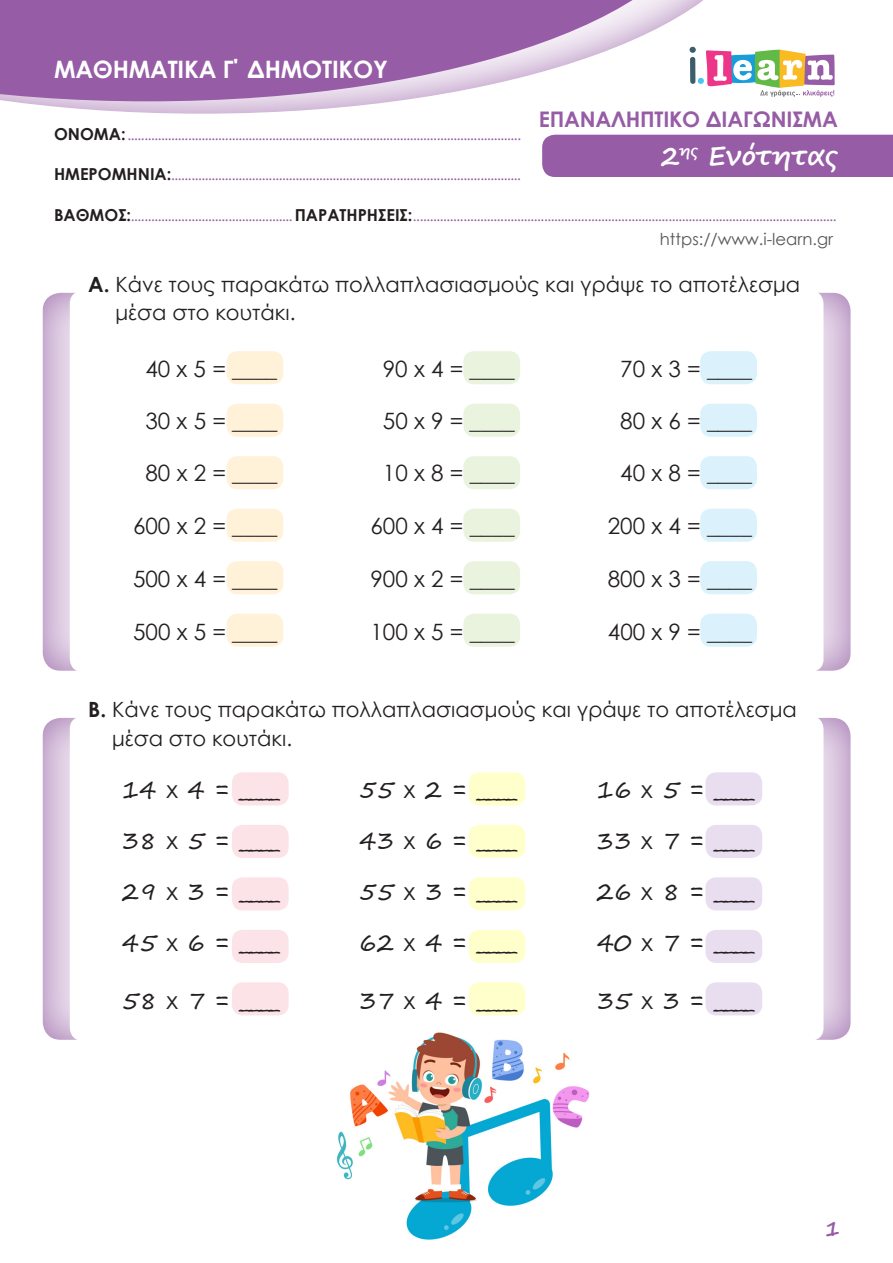
<style>
.page{position:relative;width:893px;height:1263px;background:#fff}
.page>*{position:absolute;margin:0;border:0;box-sizing:border-box;transform-origin:0 0}
.t1{font:700 26.25px "Segoe Print";letter-spacing:-.01em;color:#fff}
.t2{font:24px "Segoe Script";color:#231f20}
.t3{font:700 24px "Century Gothic";letter-spacing:-.01em;color:#fff}
.t4{font:22.5px "Century Gothic";color:#231f20}
.t5{font:700 21.45px "Century Gothic";letter-spacing:-.01em;color:#965ca6}
.t6{font:21px/28.5px "Century Gothic";color:#231f20}
.t7{font:700 21px "Segoe Script";color:#965ca6}
.t8{font:16.5px "Century Gothic";color:#57585a}
.t9{font:700 12px "Century Gothic";color:#965ca6}
.s1{font-size:16.5px;color:#231f20}
.s2{font-weight:700}
.s3{font-family:"Century Gothic"}
</style>
<div class="page">
<div style="left:42px;top:290px;width:809px;height:381px;background:#965ca6;opacity:.75"></div>
<div style="left:70px;top:291px;width:753px;height:381px;background:#fff;border-radius:13px"></div>
<div style="left:42px;top:716px;width:809px;height:324px;background:#965ca6;opacity:.75"></div>
<div style="left:70px;top:716px;width:753px;height:325px;background:#fff;border-radius:13px"></div>
<img style="left:336px;top:1011px;width:254px;height:229px">
<svg style="left:759px;top:49px;width:76px;height:48px"></svg>
<div style="left:0;top:0;width:759px;height:116px;background:#965ca6;opacity:.75"></div>
<svg style="left:0;top:0;width:705px;height:101px;fill:#965ca6"></svg>
<div style="left:542px;top:135px;width:351px;height:42px;background:#965ca6"></div>
<div style="left:227px;top:351px;width:56px;height:33px;background:#fff2d9;border-radius:11px"></div>
<div style="left:227px;top:404px;width:56px;height:33px;background:#fff2d9;border-radius:11px"></div>
<div style="left:227px;top:456px;width:56px;height:33px;background:#fff2d9;border-radius:11px"></div>
<div style="left:227px;top:509px;width:56px;height:33px;background:#fff2d9;border-radius:11px"></div>
<div style="left:227px;top:561px;width:56px;height:33px;background:#fff2d9;border-radius:11px"></div>
<div style="left:232px;top:772px;width:57px;height:33px;background:#fce3e8;border-radius:11px"></div>
<div style="left:232px;top:825px;width:57px;height:33px;background:#fce3e8;border-radius:11px"></div>
<div style="left:232px;top:877px;width:57px;height:33px;background:#fce3e8;border-radius:11px"></div>
<div style="left:232px;top:930px;width:57px;height:33px;background:#fce3e8;border-radius:11px"></div>
<div style="left:232px;top:982px;width:57px;height:33px;background:#fce3e8;border-radius:11px"></div>
<div style="left:227px;top:614px;width:56px;height:33px;background:#fff2d9;border-radius:11px"></div>
<div style="left:463px;top:351px;width:57px;height:33px;background:#eaf3de;border-radius:11px"></div>
<div style="left:463px;top:404px;width:57px;height:33px;background:#eaf3de;border-radius:11px"></div>
<div style="left:463px;top:456px;width:57px;height:33px;background:#eaf3de;border-radius:11px"></div>
<div style="left:463px;top:509px;width:57px;height:33px;background:#eaf3de;border-radius:11px"></div>
<div style="left:463px;top:561px;width:57px;height:33px;background:#eaf3de;border-radius:11px"></div>
<div style="left:469px;top:772px;width:56px;height:33px;background:#ffc;border-radius:11px"></div>
<div style="left:469px;top:825px;width:56px;height:33px;background:#ffc;border-radius:11px"></div>
<div style="left:469px;top:877px;width:56px;height:33px;background:#ffc;border-radius:11px"></div>
<div style="left:469px;top:930px;width:56px;height:33px;background:#ffc;border-radius:11px"></div>
<div style="left:469px;top:982px;width:56px;height:33px;background:#ffc;border-radius:11px"></div>
<div style="left:463px;top:614px;width:57px;height:33px;background:#eaf3de;border-radius:11px"></div>
<div style="left:700px;top:351px;width:57px;height:33px;background:#dbf2fc;border-radius:11px"></div>
<div style="left:700px;top:404px;width:57px;height:33px;background:#dbf2fc;border-radius:11px"></div>
<div style="left:700px;top:456px;width:57px;height:33px;background:#dbf2fc;border-radius:11px"></div>
<div style="left:700px;top:509px;width:57px;height:33px;background:#dbf2fc;border-radius:11px"></div>
<div style="left:700px;top:561px;width:57px;height:33px;background:#dbf2fc;border-radius:11px"></div>
<div style="left:705px;top:772px;width:57px;height:33px;background:#e8def0;border-radius:11px"></div>
<div style="left:705px;top:825px;width:57px;height:33px;background:#e8def0;border-radius:11px"></div>
<div style="left:705px;top:877px;width:57px;height:33px;background:#e8def0;border-radius:11px"></div>
<div style="left:705px;top:930px;width:57px;height:33px;background:#e8def0;border-radius:11px"></div>
<div style="left:705px;top:982px;width:57px;height:33px;background:#e8def0;border-radius:11px"></div>
<div style="left:700px;top:614px;width:57px;height:33px;background:#dbf2fc;border-radius:11px"></div>
<h2 class="t3" style="left:54px;top:51px;width:335px">ΜΑΘΗΜΑΤΙΚΑ Γ΄ ΔΗΜΟΤΙΚΟΥ</h2>
<h3 class="t5" style="left:539px;top:103px;width:128px">Επαναλη πτικό</h3>
<h3 class="t5" style="left:706px;top:103px;width:115px">Διαγώνισμα</h3>
<h1 class="t1" style="left:660px;top:131px;width:179px">2<sup>ης</sup> Ενότητας</h1>
<p class="t9" style="left:54px;top:126px;width:468px"><span class="s1">ONOMA:</span> .....................................................................................................................</p>
<p class="t9" style="left:54px;top:167px;width:468px"><span class="s1">ΗΜΕΡΟΜΗΝΙΑ:</span>........................................................................................................</p>
<p class="t9" style="left:54px;top:207px;width:784px"><span class="s1">ΒΑΘΜΟΣ:</span>................................................ <span class="s1">ΠΑΡΑΤΗΡΗΣΕΙΣ:</span>..............................................................................................................................</p>
<h3 class="t8" style="left:660px;top:227px;width:175px">https://www.i-learn.gr</h3>
<h3 class="t6" style="left:115px;top:270px;width:686px;text-indent:-27px"><span class="s2">Α.</span> Κάνε τους παρακάτω πολλαπλασιασμούς και γράψε το αποτέλεσμα μέσα στο κουτάκι.</h3>
<h3 class="t4" style="left:145px;top:353px;width:133px">40 x 5 = ____</h3>
<h3 class="t4" style="left:383px;top:353px;width:133px">90 x 4 = ____</h3>
<h3 class="t4" style="left:620px;top:353px;width:133px">70 x 3 = ____</h3>
<h3 class="t4" style="left:145px;top:405px;width:133px">30 x 5 = ____</h3>
<h3 class="t4" style="left:383px;top:405px;width:133px">50 x 9 = ____</h3>
<h3 class="t4" style="left:620px;top:405px;width:133px">80 x 6 = ____</h3>
<h3 class="t4" style="left:145px;top:457px;width:133px">80 x 2 = ____</h3>
<h3 class="t4" style="left:383px;top:457px;width:133px">10 x 8 = ____</h3>
<h3 class="t4" style="left:620px;top:457px;width:133px">40 x 8 = ____</h3>
<h3 class="t4" style="left:133px;top:510px;width:146px">600 x 2 = ____</h3>
<h3 class="t4" style="left:370px;top:510px;width:146px">600 x 4 = ____</h3>
<h3 class="t4" style="left:608px;top:510px;width:146px">200 x 4 = ____</h3>
<h3 class="t4" style="left:133px;top:563px;width:146px">500 x 4 = ____</h3>
<h3 class="t4" style="left:370px;top:563px;width:146px">900 x 2 = ____</h3>
<h3 class="t4" style="left:608px;top:563px;width:146px">800 x 3 = ____</h3>
<h3 class="t4" style="left:133px;top:616px;width:146px">500 x 5 = ____</h3>
<h3 class="t4" style="left:370px;top:616px;width:146px">100 x 5 = ____</h3>
<h3 class="t4" style="left:608px;top:616px;width:146px">400 x 9 = ____</h3>
<h3 class="t6" style="left:112px;top:695px;width:686px;text-indent:-24px"><span class="s2">Β.</span> Κάνε τους παρακάτω πολλαπλασιασμούς και γράψε το αποτέλεσμα μέσα στο κουτάκι.</h3>
<h2 class="t2" style="left:122px;top:770px;width:159px">14 <span class="s3">x</span> 4 = ____</h2>
<h2 class="t2" style="left:359px;top:770px;width:159px">55 <span class="s3">x</span> 2 = ____</h2>
<h2 class="t2" style="left:597px;top:770px;width:159px">16 <span class="s3">x</span> 5 = ____</h2>
<h2 class="t2" style="left:122px;top:821px;width:159px">38 <span class="s3">x</span> 5 = ____</h2>
<h2 class="t2" style="left:359px;top:821px;width:159px">43 <span class="s3">x</span> 6 = ____</h2>
<h2 class="t2" style="left:597px;top:821px;width:159px">33 <span class="s3">x</span> 7 = ____</h2>
<h2 class="t2" style="left:122px;top:872px;width:159px">29 <span class="s3">x</span> 3 = ____</h2>
<h2 class="t2" style="left:359px;top:872px;width:159px">55 <span class="s3">x</span> 3 = ____</h2>
<h2 class="t2" style="left:597px;top:872px;width:159px">26 <span class="s3">x</span> 8 = ____</h2>
<h2 class="t2" style="left:122px;top:923px;width:159px">45 <span class="s3">x</span> 6 = ____</h2>
<h2 class="t2" style="left:359px;top:923px;width:159px">62 <span class="s3">x</span> 4 = ____</h2>
<h2 class="t2" style="left:597px;top:923px;width:159px">40 <span class="s3">x</span> 7 = ____</h2>
<h2 class="t2" style="left:122px;top:981px;width:159px">58 <span class="s3">x</span> 7 = ____</h2>
<h2 class="t2" style="left:359px;top:981px;width:159px">37 <span class="s3">x</span> 4 = ____</h2>
<h2 class="t2" style="left:597px;top:981px;width:159px">35 <span class="s3">x</span> 3 = ____</h2>
<h3 class="t7" style="left:825px;top:1212px;width:17px">1</h3>
</div>
